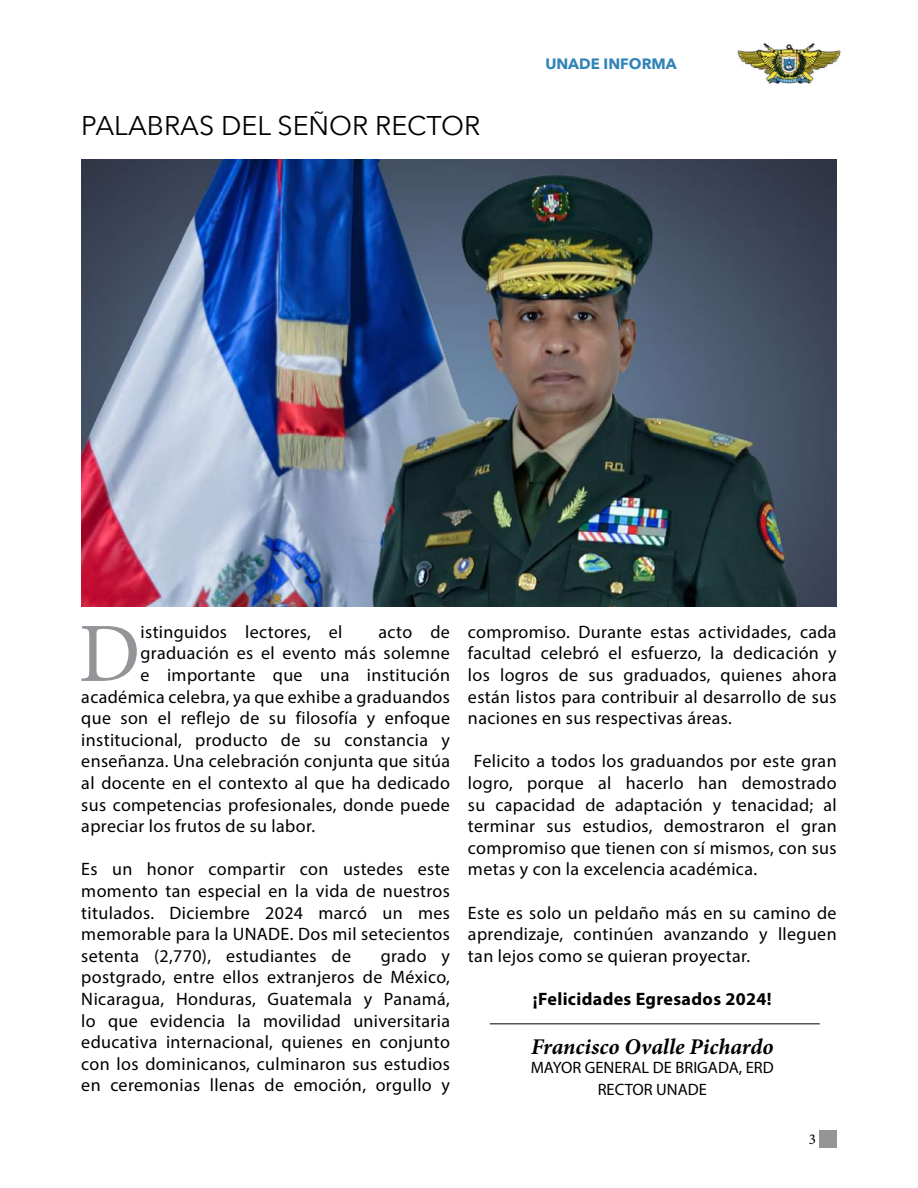
<style>
.page{position:relative;width:918px;height:1188px;background:#fff}
.page>*{position:absolute;margin:0;border:0;box-sizing:border-box;transform-origin:0 0}
.t1{font:84.45px "Minion Pro";color:#949598}
.t2{font:27px "Avenir Next";color:#000}
.t3{font:italic 700 22.5px "Minion Pro";color:#000}
.t4{font:18px/21.6px "Myriad Pro";letter-spacing:.02em;color:#000;text-align:justify}
.t5{font:700 18px "Myriad Pro";letter-spacing:.02em;color:#000}
.t6{font:16.5px/21.6px "Myriad Pro";color:#000;text-align:center}
.t7{font:700 15px "Avenir Next";color:#3284b8}
.t8{font:15px "Minion Pro";color:#000}
</style>
<div class="page">
<img style="left:737px;top:43px;width:104px;height:40px">
<div style="left:820px;top:1130px;width:17px;height:18px;background:#939597"></div>
<img style="left:81px;top:160px;width:756px;height:446px">
<hr style="left:490px;top:1024px;width:330px;height:1px;background:#000">
<h2 class="t2" style="left:81px;top:103px;width:400px">PALABRAS DEL SEÑOR RECTOR</h2>
<p class="t7" style="left:545px;top:51px;width:133px">UNADE INFORMA</p>
<h1 class="t1" style="left:79px;top:597px;width:64px">D</h1>
<p class="t4" style="left:141px;top:621px;width:203px">istinguidos lectores, el</p>
<p class="t4" style="left:379px;top:621px;width:73px">acto de</p>
<p class="t4" style="left:141px;top:642px;width:311px">graduación es el evento más solemne</p>
<p class="t4" style="left:141px;top:664px;width:311px">e importante que una institución</p>
<p class="t4" style="left:81px;top:685px;width:370px">académica celebra, ya que exhibe a graduandos</p>
<p class="t4" style="left:81px;top:707px;width:370px">que son el reflejo de su filosofía y enfoque</p>
<p class="t4" style="left:81px;top:729px;width:370px">institucional, producto de su constancia y</p>
<p class="t4" style="left:81px;top:750px;width:370px">enseñanza. Una celebración conjunta que sitúa</p>
<p class="t4" style="left:81px;top:772px;width:370px">al docente en el contexto al que ha dedicado</p>
<p class="t4" style="left:81px;top:793px;width:370px">sus competencias profesionales, donde puede</p>
<p class="t4" style="left:81px;top:815px;width:235px">apreciar los frutos de su labor.</p>
<p class="t4" style="left:81px;top:858px;width:370px">Es un honor compartir con ustedes este momento tan especial en la vida de nuestros titulados. Diciembre 2024 marcó un mes memorable para la UNADE. Dos mil setecientos setenta (2,770), estudiantes de</p>
<p class="t4" style="left:81px;top:945px;width:370px;text-indent:299px">grado y postgrado, entre ellos extranjeros de México, Nicaragua, Honduras, Guatemala y Panamá, lo que evidencia la movilidad universitaria educativa internacional, quienes en conjunto con los dominicanos, culminaron sus estudios en ceremonias llenas de emoción, orgullo y</p>
<p class="t4" style="left:468px;top:621px;width:370px">compromiso. Durante estas actividades, cada facultad celebró el esfuerzo, la dedicación y los logros de sus graduados, quienes ahora están listos para contribuir al desarrollo de sus naciones en sus respectivas áreas.</p>
<p class="t4" style="left:468px;top:750px;width:370px;text-indent:6px">Felicito a todos los graduandos por este gran logro, porque al hacerlo han demostrado su capacidad de adaptación y tenacidad; al terminar sus estudios, demostraron el gran compromiso que tienen con sí mismos, con sus metas y con la excelencia académica.</p>
<p class="t4" style="left:468px;top:901px;width:370px">Este es solo un peldaño más en su camino de aprendizaje, continúen avanzando y lleguen tan lejos como se quieran proyectar.</p>
<p class="t5" style="left:533px;top:987px;width:240px">¡Felicidades Egresados 2024!</p>
<p class="t3" style="left:531px;top:1030px;width:244px">Francisco Ovalle Pichardo</p>
<p class="t6" style="left:531px;top:1057px;width:244px">MAYOR GENERAL DE BRIGADA, ERD<br>RECTOR UNADE</p>
<p class="t8" style="left:809px;top:1130px;width:9px">3</p>
</div>
